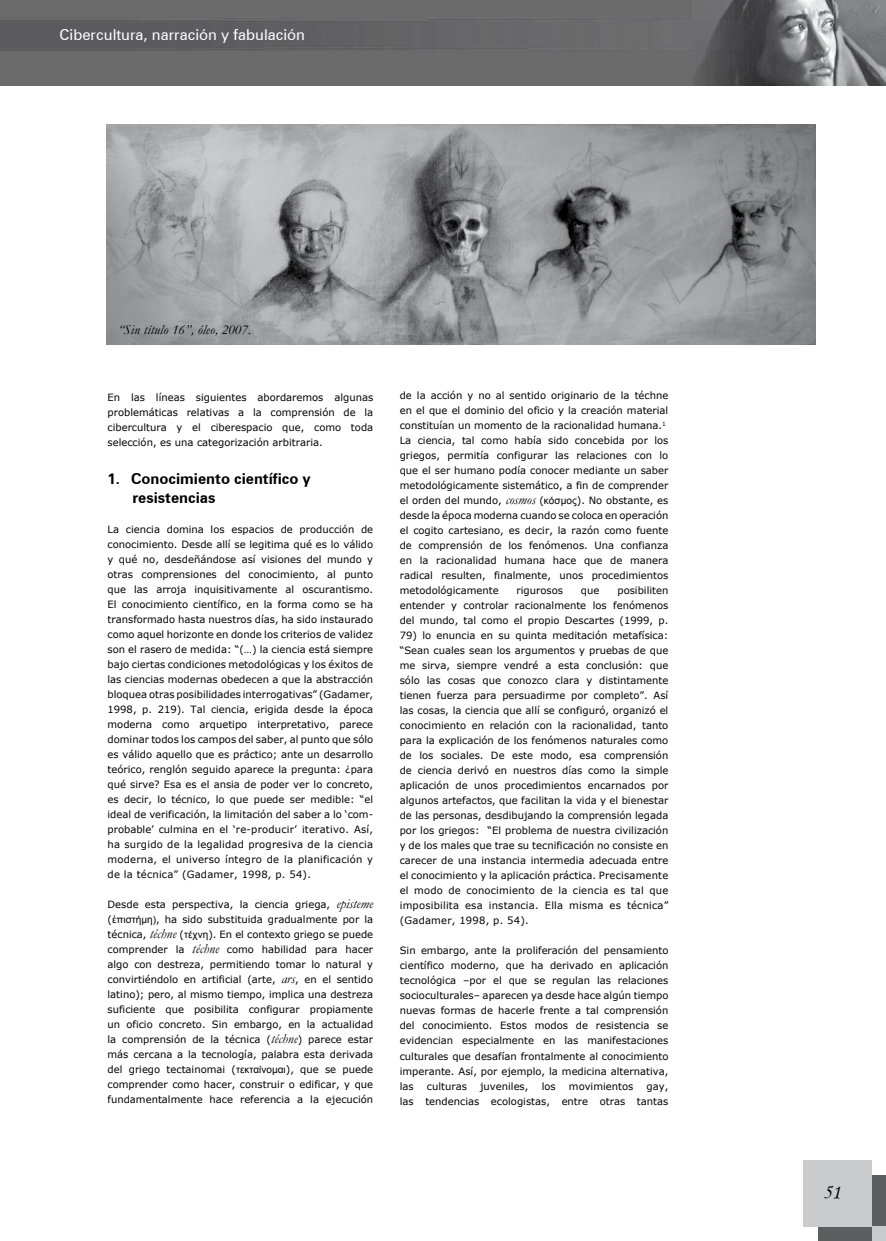
<style>
.page{position:relative;width:886px;height:1241px;background:#fff}
.page>*{position:absolute;margin:0;border:0;box-sizing:border-box;transform-origin:0 0}
.t1{font:20px "Monotype Corsiva";color:#000}
.t2{font:700 15px/18.8px "Zurich BT";color:#000}
.t3{font:15px "Zurich BT";color:#fff}
.t4{font:italic 13.75px "Garamond";letter-spacing:.01em;color:#000}
.t5{font:10px/15px "Verdana";color:#000;text-align:justify}
.s1{font-family:"Garamond";font-style:italic;font-size:13.75px}
.s2{font-family:"Arial"}
</style>
<div class="page">
<div style="left:818px;top:1174px;width:68px;height:66px;background:#5c5d5e"></div>
<div style="left:803px;top:1160px;width:69px;height:66px;background:#cacbcc"></div>
<div style="left:872px;top:1226px;width:14px;height:14px;background:#cacbcc"></div>
<img style="left:106px;top:124px;width:709px;height:220px">
<img style="left:0;top:0;width:886px;height:86px">
<h2 class="t3" style="left:60px;top:25px;width:247px">Cibercultura, narración y fabulación</h2>
<h3 class="t4" style="left:118px;top:321px;width:135px">“Sin título 16”, óleo, 2007.</h3>
<p class="t5" style="left:108px;top:390px;width:267px">En las líneas siguientes abordaremos algunas problemáticas relativas a la comprensión de la cibercultura y el ciberespacio que, como toda selección, es una categorización arbitraria.</p>
<h2 class="t2" style="left:132px;top:469px;width:180px;text-indent:-25px">1. Conocimiento científico y resistencias</h2>
<p class="t5" style="left:108px;top:521px;width:267px">La ciencia domina los espacios de producción de conocimiento. Desde allí se legitima qué es lo válido y qué no, desdeñándose así visiones del mundo y otras comprensiones del conocimiento, al punto que las arroja inquisitivamente al oscurantismo.<br>El conocimiento científico, en la forma como se ha transformado hasta nuestros días, ha sido instaurado como aquel horizonte en donde los criterios de validez son el rasero de medida: “(…) la ciencia está siempre bajo ciertas condiciones metodológicas y los éxitos de las ciencias modernas obedecen a que la abstracción bloquea otras posibilidades interrogativas” (Gadamer, 1998, p. 219). Tal ciencia, erigida desde la época moderna como arquetipo interpretativo, parece dominar todos los campos del saber, al punto que sólo es válido aquello que es práctico; ante un desarrollo teórico, renglón seguido aparece la pregunta: ¿para qué sirve? Esa es el ansia de poder ver lo concreto, es decir, lo técnico, lo que puede ser medible: “el ideal de verificación, la limitación del saber a lo ‘com&shy;probable’ culmina en el ‘re-producir’ iterativo. Así, ha surgido de la legalidad progresiva de la ciencia moderna, el universo íntegro de la planificación y de la técnica” (Gadamer, 1998, p. 54).</p>
<p class="t5" style="left:108px;top:896px;width:267px">Desde esta perspectiva, la ciencia griega, <span class="s1">episteme </span>(<span class="s2">ἐπιστήμη)</span>, ha sido substituida gradualmente por la técnica, <span class="s1">téchne</span> (<span class="s2">τέχνη</span>). En el contexto griego se puede comprender la <span class="s1">téchne</span> como habilidad para hacer algo con destreza, permitiendo tomar lo natural y convirtiéndolo en artificial (arte, <span class="s1">ars</span>, en el sentido latino); pero, al mismo tiempo, implica una destreza suficiente que posibilita configurar propiamente un oficio concreto. Sin embargo, en la actualidad la comprensión de la técnica (<span class="s1">téchne</span>) parece estar más cercana a la tecnología, palabra esta derivada del griego tectainomai (<span class="s2">τεκταίνομαι</span>), que se puede comprender como hacer, construir o edificar, y que fundamentalmente hace referencia a la ejecución</p>
<p class="t5" style="left:400px;top:388px;width:270px;text-align:left">de la acción y no al sentido originario de la téchne en el que el dominio del oficio y la creación material constituían un momento de la racionalidad humana.<sup>1<br></sup>La ciencia, tal como había sido concebida por los griegos, permitía configurar las relaciones con lo que el ser humano podía conocer mediante un saber metodológicamente sistemático, a fin de comprender el orden del mundo, <span class="s1">cosmos</span> (<span class="s2">κόσμος</span>). No obstante, es desde la época moderna cuando se coloca en operación el cogito cartesiano, es decir, la razón como fuente de comprensión de los fenómenos. Una confianza en la racionalidad humana hace que de manera radical resulten, finalmente, unos procedimientos metodológicamente</p>
<p class="t5" style="left:400px;top:583px;width:270px;text-indent:218px">posibiliten entender y controlar racionalmente los fenómenos del mundo, tal como el propio Descartes (1999, p.</p>
<p class="t5" style="left:400px;top:628px;width:270px">79) lo enuncia en su quinta meditación metafísica: “Sean cuales sean los argumentos y pruebas de que me sirva, siempre vendré a esta conclusión: que sólo las cosas que conozco clara y distintamente tienen fuerza para persuadirme por completo”. Así las cosas, la ciencia que allí se configuró, organizó el conocimiento en relación con la racionalidad, tanto para la explicación de los fenómenos naturales como de los sociales. De este modo, esa comprensión de ciencia derivó en nuestros días como la simple aplicación de unos procedimientos encarnados por algunos artefactos, que facilitan la vida y el bienestar de las personas, desdibujando la comprensión legada por los griegos: “El problema de nuestra civilización y de los males que trae su tecnificación no consiste en carecer de una instancia intermedia adecuada entre el conocimiento y la aplicación práctica. Precisamente el modo de conocimiento de la ciencia es tal que imposibilita esa instancia. Ella misma es técnica” (Gadamer, 1998, p. 54).</p>
<p class="t5" style="left:400px;top:943px;width:270px">Sin embargo, ante la proliferación del pensamiento científico moderno, que ha derivado en aplicación tecnológica –por el que se regulan las relaciones socioculturales– aparecen ya desde hace algún tiempo nuevas formas de hacerle frente a tal comprensión del conocimiento. Estos modos de resistencia se evidencian especialmente en las manifestaciones culturales que desafían frontalmente al conocimiento imperante. Así, por ejemplo, la medicina alternativa, las</p>
<p class="t5" style="left:517px;top:583px;width:48px">rigurosos</p>
<p class="t5" style="left:581px;top:583px;width:20px">que</p>
<p class="t5" style="left:427px;top:1078px;width:42px">culturas</p>
<p class="t5" style="left:480px;top:1078px;width:50px">juveniles,</p>
<p class="t5" style="left:542px;top:1078px;width:16px">los</p>
<p class="t5" style="left:569px;top:1078px;width:66px">movimientos</p>
<p class="t5" style="left:400px;top:1078px;width:270px;text-align:right">gay,<br>las tendencias ecologistas, entre otras tantas</p>
<h1 class="t1" style="left:823px;top:1179px;width:19px">51</h1>
</div>
